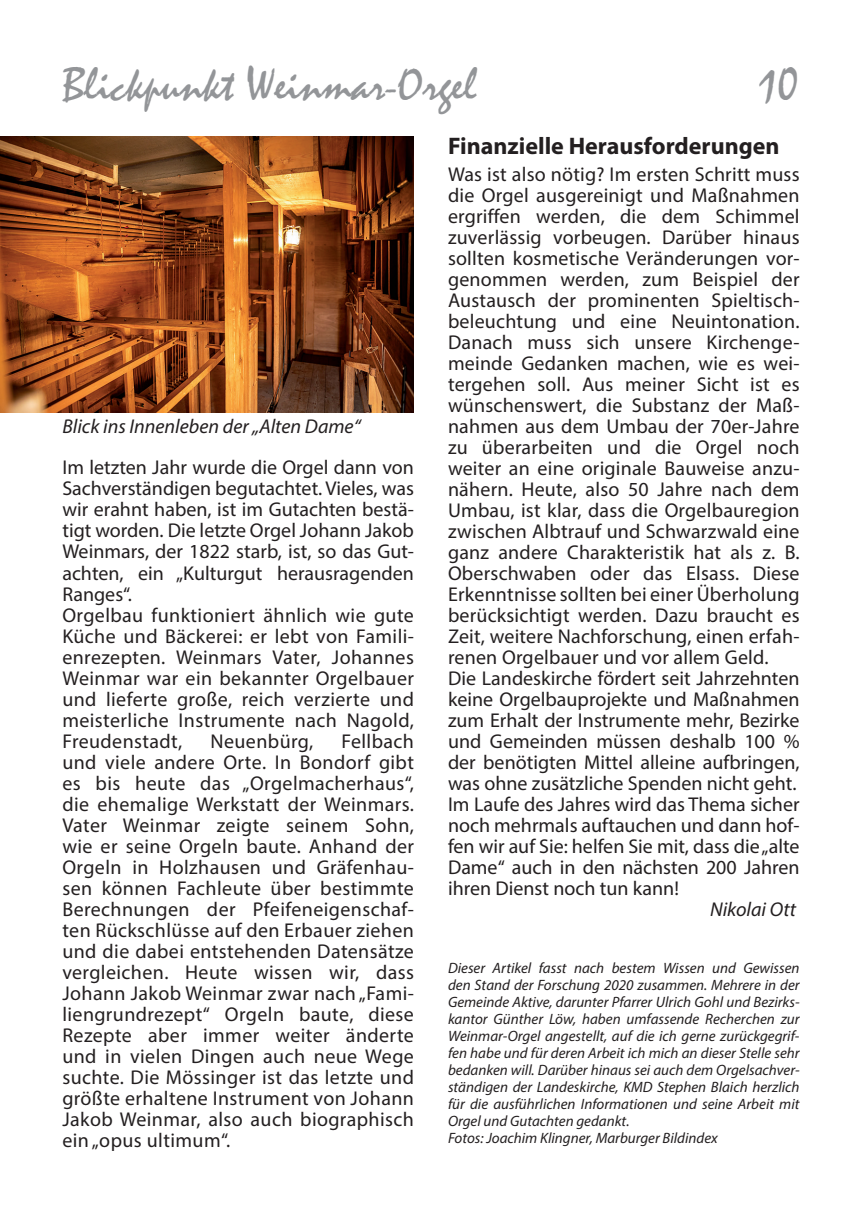
<style>
.page{position:relative;width:862px;height:1214px;background:#fff}
.page>*{position:absolute;margin:0;border:0;box-sizing:border-box;transform-origin:0 0}
.t1{font:48px "Mistral";color:#939598}
.t2{font:700 24px "Myriad Pro";color:#231f20}
.t3{font:20px/21px "Myriad Pro";letter-spacing:.01em;color:#231f20}
.t4{font:italic 20px "Myriad Pro";color:#231f20}
.t5{font:italic 15px/17px "Myriad Pro";color:#231f20}
</style>
<div class="page">
<img style="left:0;top:136px;width:414px;height:276px">
<h1 class="t1" style="left:62px;top:55px;width:416px">Blickpunkt Weinmar-Orgel</h1>
<h1 class="t1" style="left:758px;top:55px;width:42px">10</h1>
<p class="t4" style="left:62px;top:414px;width:300px">Blick ins Innenleben der „Alten Dame“</p>
<p class="t3" style="left:62px;top:457px;width:353px">Im letzten Jahr wurde die Orgel dann von Sachverständigen begutachtet. Vieles, was wir erahnt haben, ist im Gutachten bestä&shy;tigt worden. Die letzte Orgel Johann Jakob Weinmars, der 1822 starb, ist, so das Gut&shy;achten, ein „Kulturgut herausragenden Ranges“.<br>Orgelbau funktioniert ähnlich wie gute Küche und Bäckerei: er lebt von Famili&shy;enrezepten. Weinmars Vater, Johannes Weinmar war ein bekannter Orgelbauer und lieferte große, reich verzierte und meisterliche Instrumente nach Nagold, Freudenstadt,</p>
<p class="t3" style="left:62px;top:730px;width:353px;text-align:justify;text-indent:279px">Fellbach und viele andere Orte. In Bondorf gibt es bis heute das „Orgelmacherhaus“, die ehemalige Werkstatt der Weinmars.<br>Vater Weinmar zeigte seinem Sohn, wie er seine Orgeln baute. Anhand der Orgeln in Holzhausen und Gräfenhau&shy;sen können Fachleute über bestimmte Berechnungen der Pfeifeneigenschaf&shy;ten Rückschlüsse auf den Erbauer ziehen und die dabei entstehenden Datensätze vergleichen. Heute wissen wir, dass Johann Jakob Weinmar zwar nach „Fami&shy;liengrundrezept“ Orgeln baute, diese Rezepte aber immer weiter änderte und in vielen Dingen auch neue Wege suchte. Die Mössinger ist das letzte und größte erhaltene Instrument von Johann Jakob Weinmar, also auch biographisch ein „opus ultimum“.</p>
<p class="t3" style="left:211px;top:730px;width:104px">Neuenbürg,</p>
<p class="t2" style="left:448px;top:130px;width:333px">Finanzielle Herausforderungen</p>
<p class="t3" style="left:448px;top:163px;width:353px">Was ist also nötig? Im ersten Schritt muss die Orgel ausgereinigt und Maßnahmen ergriffen werden, die dem Schimmel zuverlässig vorbeugen. Darüber hinaus sollten kosmetische Veränderungen vor&shy;genommen werden, zum Beispiel der Austausch der prominenten Spieltisch&shy;beleuchtung und eine Neuintonation.<br>Danach muss sich unsere Kirchenge&shy;meinde Gedanken machen, wie es wei&shy;tergehen soll. Aus meiner Sicht ist es wünschenswert, die Substanz der Maß&shy;nahmen aus dem Umbau der 70er-Jahre zu überarbeiten und die Orgel noch weiter an eine originale Bauweise anzu&shy;nähern. Heute, also 50 Jahre nach dem Umbau, ist klar, dass die Orgelbauregion zwischen Albtrauf und Schwarzwald eine ganz andere Charakteristik hat als z. B.<br>Oberschwaben oder das Elsass. Diese Erkenntnisse sollten bei einer Überholung berücksichtigt werden. Dazu braucht es Zeit, weitere Nachforschung, einen erfah&shy;renen Orgelbauer und vor allem Geld.<br>Die Landeskirche fördert seit Jahrzehnten keine Orgelbauprojekte und Maßnahmen zum Erhalt der Instrumente mehr, Bezirke und Gemeinden müssen deshalb 100 % der benötigten Mittel alleine aufbringen, was ohne zusätzliche Spenden nicht geht.<br>Im Laufe des Jahres wird das Thema sicher noch mehrmals auftauchen und dann hof&shy;fen wir auf Sie: helfen Sie mit, dass die „alte Dame“ auch in den nächsten 200 Jahren ihren Dienst noch tun kann!</p>
<p class="t4" style="left:710px;top:897px;width:88px">Nikolai Ott</p>
<p class="t5" style="left:448px;top:959px;width:353px">Dieser Artikel fasst nach bestem Wissen und Gewissen den Stand der Forschung 2020 zusammen. Mehrere in der Gemeinde Aktive, darunter Pfarrer Ulrich Gohl und Bezirks&shy;kantor Günther Löw, haben umfassende Recherchen zur Weinmar-Orgel angestellt, auf die ich gerne zurückgegrif&shy;fen habe und für deren Arbeit ich mich an dieser Stelle sehr bedanken will. Darüber hinaus sei auch dem Orgelsachver&shy;ständigen der Landeskirche, KMD Stephen Blaich herzlich für die ausführlichen Informationen und seine Arbeit mit Orgel und Gutachten gedankt.<br>Fotos: Joachim Klingner, Marburger Bildindex</p>
</div>
